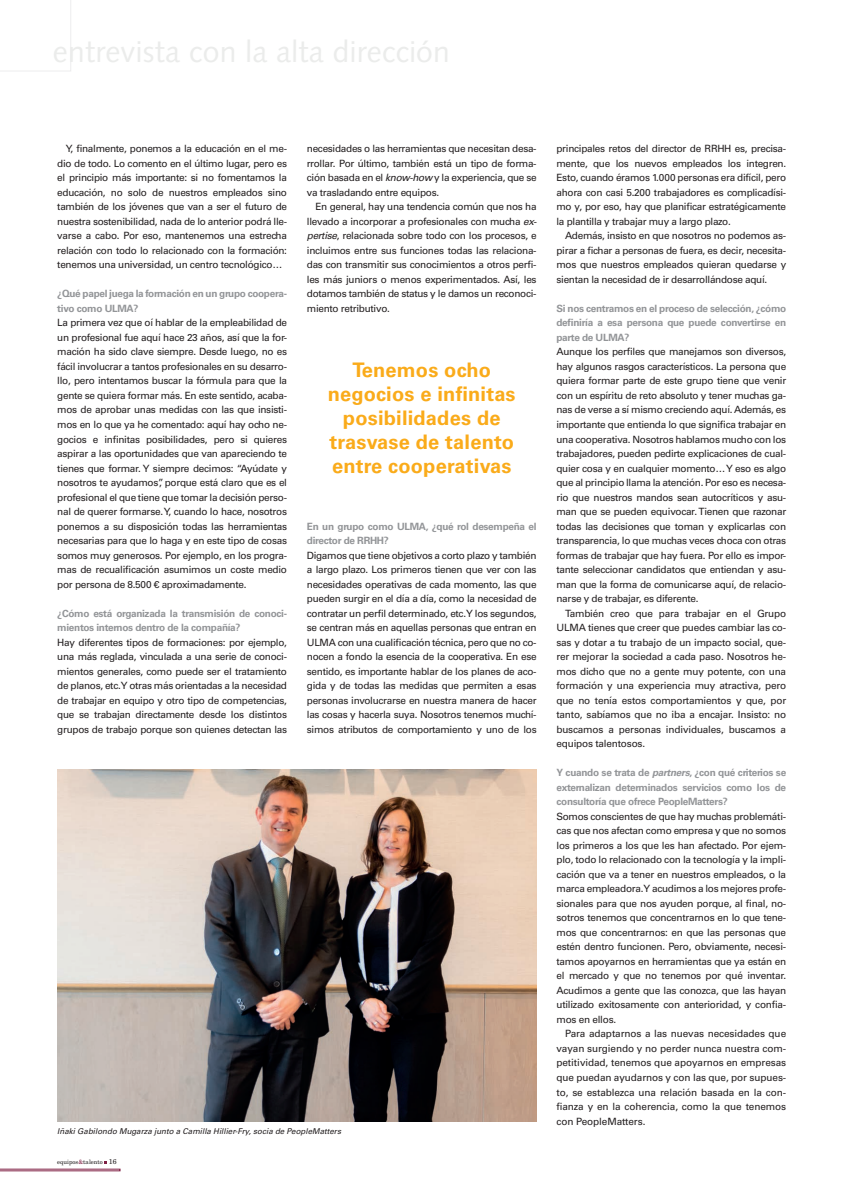
<style>
.page{position:relative;width:842px;height:1191px;background:#fff}
.page>*{position:absolute;margin:0;border:0;box-sizing:border-box;transform-origin:0 0}
._1_Destacat{font:700 20px/24px "Univers LT";letter-spacing:.01em;color:#faab1a;text-align:center}
._1_Text{font:10px/14.5px "Univers LT";letter-spacing:-.03em;color:#231f20;text-align:justify}
._1_Text_Sagnat{font:10px/14.5px "Univers LT";letter-spacing:-.03em;color:#231f20;text-align:justify}
._1_Pregunta{font:700 10px/14.5px "Univers LT";letter-spacing:-.03em;color:#939598}
._1_PeuFoto_General{font:italic 8px "Univers LT";color:#231f20}
.t1{font:6px "New Century Schlbk LT";color:#231f20}
.s1{font-style:italic}
.s2{color:#802045}
.s3{font-size:7px}
</style>
<div class="page">
<svg style="left:0;top:1161px;width:120px;height:9px"></svg>
<img style="left:57px;top:769px;width:479px;height:352px">
<svg style="left:70px;top:0;width:1px;height:71px"></svg>
<p class="_1_Text_Sagnat" style="left:57px;top:141px;width:231px;text-indent:9px">Y, finalmente, ponemos a la educación en el me&shy;dio de todo. Lo comento en el último lugar, pero es el principio más importante: si no fomentamos la educación, no solo de nuestros empleados sino también de los jóvenes que van a ser el futuro de nuestra sostenibilidad, nada de lo anterior podrá lle&shy;varse a cabo. Por eso, mantenemos una estrecha relación con todo lo relacionado con la formación: tenemos una universidad, un centro tecnológico…</p>
<p class="_1_Pregunta" style="left:57px;top:286px;width:231px">¿Qué papel juega la formación en un grupo coopera&shy;tivo como ULMA?</p>
<p class="_1_Text" style="left:57px;top:315px;width:231px">La primera vez que oí hablar de la empleabilidad de un profesional fue aquí hace 23 años, así que la for&shy;mación ha sido clave siempre. Desde luego, no es fácil involucrar a tantos profesionales en su desarro&shy;llo, pero intentamos buscar la fórmula para que la gente se quiera formar más. En este sentido, acaba&shy;mos de aprobar unas medidas con las que insisti&shy;mos en lo que ya he comentado: aquí hay ocho ne&shy;gocios e infinitas posibilidades, pero si quieres aspirar a las oportunidades que van apareciendo te tienes que formar. Y siempre decimos: “Ayúdate y nosotros te ayudamos”, porque está claro que es el profesional el que tiene que tomar la decisión perso&shy;nal de querer formarse. Y, cuando lo hace, nosotros ponemos a su disposición todas las herramientas necesarias para que lo haga y en este tipo de cosas somos muy generosos. Por ejemplo, en los progra&shy;mas de recualificación asumimos un coste medio por persona de 8.500 € aproximadamente.</p>
<p class="_1_Pregunta" style="left:57px;top:605px;width:231px">¿Cómo está organizada la transmisión de conoci&shy;mientos internos dentro de la compañía?</p>
<p class="_1_Text" style="left:57px;top:634px;width:231px">Hay diferentes tipos de formaciones: por ejemplo, una más reglada, vinculada a una serie de conoci&shy;mientos generales, como puede ser el tratamiento de planos, etc. Y otras más orientadas a la necesidad de trabajar en equipo y otro tipo de competencias, que se trabajan directamente desde los distintos grupos de trabajo porque son quienes detectan las</p>
<p class="_1_Text" style="left:307px;top:141px;width:231px">necesidades o las herramientas que necesitan desa&shy;rrollar. Por último, también está un tipo de forma&shy;ción basada en el <span class="s1">know-how</span> y la experiencia, que se va trasladando entre equipos.</p>
<p class="_1_Text_Sagnat" style="left:307px;top:199px;width:231px;text-indent:8px">En general, hay una tendencia común que nos ha llevado a incorporar a profesionales con mucha <span class="s1">ex&shy;pertise</span>, relacionada sobre todo con los procesos, e incluimos entre sus funciones todas las relaciona&shy;das con transmitir sus conocimientos a otros perfi&shy;les más juniors o menos experimentados. Así, les dotamos también de status y le damos un reconoci&shy;miento retributivo.</p>
<p class="_1_Destacat" style="left:328px;top:358px;width:189px">Tenemos ocho negocios e infinitas posibilidades de trasvase de talento entre cooperativas</p>
<p class="_1_Pregunta" style="left:307px;top:518px;width:231px">En un grupo como ULMA, ¿qué rol desempeña el director de RRHH?</p>
<p class="_1_Text" style="left:307px;top:547px;width:231px">Digamos que tiene objetivos a corto plazo y también a largo plazo. Los primeros tienen que ver con las necesidades operativas de cada momento, las que pueden surgir en el día a día, como la necesidad de contratar un perfil determinado, etc. Y los segundos, se centran más en aquellas personas que entran en ULMA con una cualificación técnica, pero que no co&shy;nocen a fondo la esencia de la cooperativa. En ese sentido, es importante hablar de los planes de aco&shy;gida y de todas las medidas que permiten a esas personas involucrarse en nuestra manera de hacer las cosas y hacerla suya. Nosotros tenemos muchí&shy;simos atributos de comportamiento y uno de los</p>
<p class="_1_PeuFoto_General" style="left:57px;top:1125px;width:285px">Iñaki Gabilondo Mugarza junto a Camilla Hillier-Fry, socia de PeopleMatters</p>
<p class="t1" style="left:57px;top:1158px;width:61px">equipos<span class="s2">&amp;</span>talento <span class="s3">16</span></p>
<p class="_1_Text" style="left:556px;top:141px;width:231px">principales retos del director de RRHH es, precisa&shy;mente, que los nuevos empleados los integren.<br>Esto, cuando éramos 1.000 personas era difícil, pero ahora con casi 5.200 trabajadores es complicadísi&shy;mo y, por eso, hay que planificar estratégicamente la plantilla y trabajar muy a largo plazo.</p>
<p class="_1_Text_Sagnat" style="left:556px;top:228px;width:231px;text-indent:8px">Además, insisto en que nosotros no podemos as&shy;pirar a fichar a personas de fuera, es decir, necesita&shy;mos que nuestros empleados quieran quedarse y sientan la necesidad de ir desarrollándose aquí.</p>
<p class="_1_Pregunta" style="left:556px;top:301px;width:231px;text-align:justify">Si nos centramos en el proceso de selección, ¿cómo definiría a esa persona que puede convertirse en parte de ULMA?</p>
<p class="_1_Text" style="left:556px;top:344px;width:231px">Aunque los perfiles que manejamos son diversos, hay algunos rasgos característicos. La persona que quiera formar parte de este grupo tiene que venir con un espíritu de reto absoluto y tener muchas ga&shy;nas de verse a sí mismo creciendo aquí. Además, es importante que entienda lo que significa trabajar en una cooperativa. Nosotros hablamos mucho con los trabajadores, pueden pedirte explicaciones de cual&shy;quier cosa y en cualquier momento… Y eso es algo que al principio llama la atención. Por eso es necesa&shy;rio que nuestros mandos sean autocríticos y asu&shy;man que se pueden equivocar. Tienen que razonar todas las decisiones que toman y explicarlas con transparencia, lo que muchas veces choca con otras formas de trabajar que hay fuera. Por ello es impor&shy;tante seleccionar candidatos que entiendan y asu&shy;man que la forma de comunicarse aquí, de relacio&shy;narse y de trabajar, es diferente.</p>
<p class="_1_Text_Sagnat" style="left:556px;top:605px;width:231px;text-indent:9px">También creo que para trabajar en el Grupo ULMA tienes que creer que puedes cambiar las co&shy;sas y dotar a tu trabajo de un impacto social, que&shy;rer mejorar la sociedad a cada paso. Nosotros he&shy;mos dicho que no a gente muy potente, con una formación y una experiencia muy atractiva, pero que no tenía estos comportamientos y que, por tanto, sabíamos que no iba a encajar. Insisto: no buscamos a personas individuales, buscamos a equipos talentosos.</p>
<p class="_1_Pregunta" style="left:556px;top:765px;width:231px;text-align:justify">Y cuando se trata de <span class="s1">partners</span>, ¿con qué criterios se externalizan determinados servicios como los de consultoría que ofrece PeopleMatters?</p>
<p class="_1_Text" style="left:556px;top:808px;width:231px">Somos conscientes de que hay muchas problemáti&shy;cas que nos afectan como empresa y que no somos los primeros a los que les han afectado. Por ejem&shy;plo, todo lo relacionado con la tecnología y la impli&shy;cación que va a tener en nuestros empleados, o la marca empleadora. Y acudimos a los mejores profe&shy;sionales para que nos ayuden porque, al final, no&shy;sotros tenemos que concentrarnos en lo que tene&shy;mos que concentrarnos: en que las personas que estén dentro funcionen. Pero, obviamente, necesi&shy;tamos apoyarnos en herramientas que ya están en el mercado y que no tenemos por qué inventar.<br>Acudimos a gente que las conozca, que las hayan utilizado exitosamente con anterioridad, y confia&shy;mos en ellos.</p>
<p class="_1_Text_Sagnat" style="left:556px;top:1026px;width:231px;text-indent:8px">Para adaptarnos a las nuevas necesidades que vayan surgiendo y no perder nunca nuestra com&shy;petitividad, tenemos que apoyarnos en empresas que puedan ayudarnos y con las que, por supues&shy;to, se establezca una relación basada en la con&shy;fianza y en la coherencia, como la que tenemos con PeopleMatters.</p>
</div>
